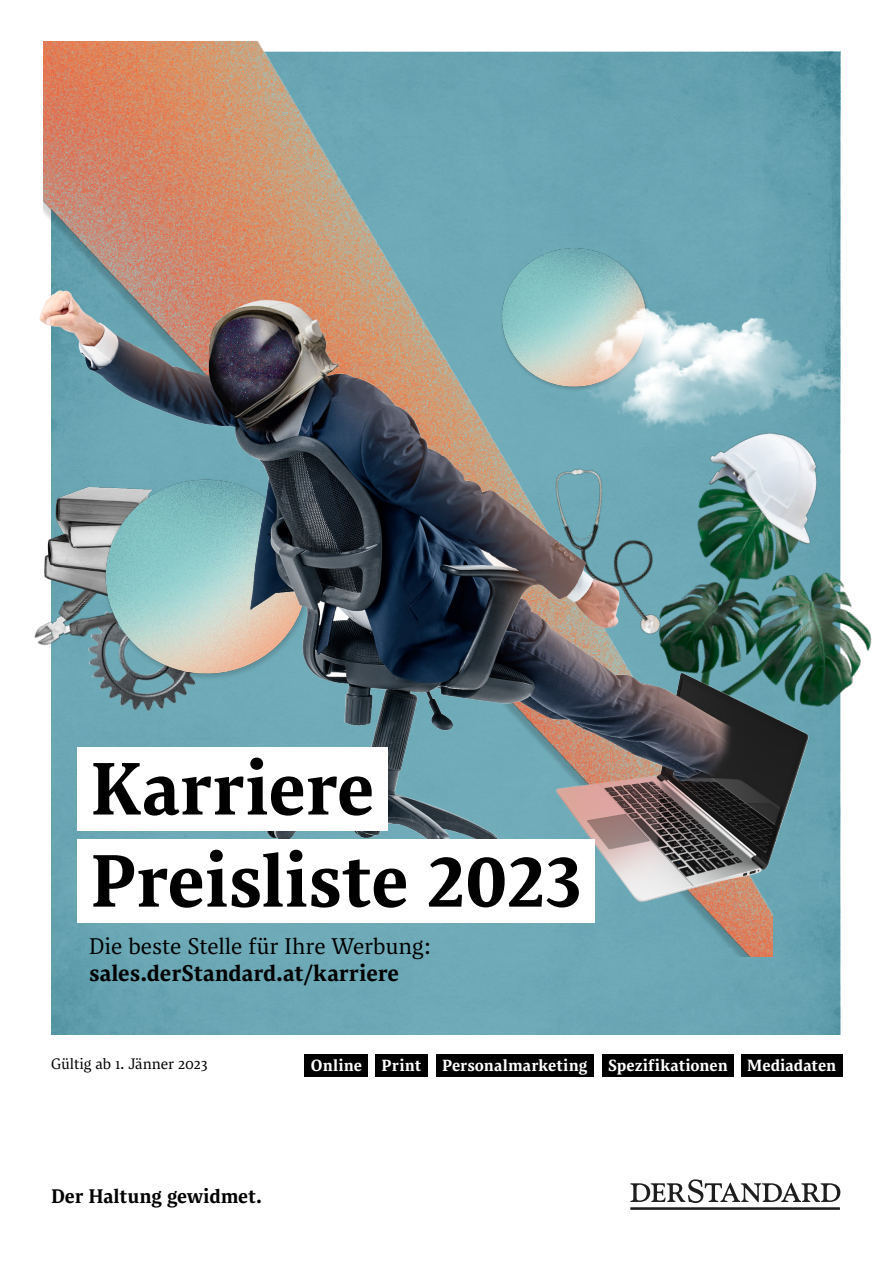
<style>
.page{position:relative;width:893px;height:1263px;background:#fff}
.page>*{position:absolute;margin:0;border:0;box-sizing:border-box;transform-origin:0 0}
.STD_2020_HL_BALKEN{font:600 73.5px "ST Matilda Text";letter-spacing:-.005em;color:#000}
.t1{font:22.5px "ST Matilda Text";letter-spacing:-.005em;color:#000}
.t2{font:600 22.5px "ST Matilda Text";color:#000}
.t3{font:600 19.5px "ST Matilda Text";letter-spacing:-.005em;color:#000}
.SHL_Balken_Concord_s{font:600 16.05px "ST Matilda Text";letter-spacing:.005em;color:#fff}
.t4{font:15px "ST Matilda Text";letter-spacing:-.005em;color:#000}
</style>
<div class="page">
<div style="left:305px;top:1054px;width:63px;height:23px;background:#000"></div>
<div style="left:375px;top:1054px;width:52px;height:23px;background:#000"></div>
<div style="left:602px;top:1054px;width:132px;height:23px;background:#000"></div>
<div style="left:436px;top:1054px;width:158px;height:23px;background:#000"></div>
<div style="left:741px;top:1054px;width:101px;height:23px;background:#000"></div>
<svg style="left:630px;top:1179px;width:210px;height:31px"></svg>
<img style="left:52px;top:52px;width:788px;height:982px">
<img style="left:43px;top:41px;width:729px;height:915px">
<img style="left:34px;top:233px;width:838px;height:708px">
<div style="left:77px;top:747px;width:310px;height:84px;background:#fff"></div>
<div style="left:77px;top:839px;width:518px;height:84px;background:#fff"></div>
<p class="STD_2020_HL_BALKEN" style="left:90px;top:738px;width:286px">Karriere</p>
<p class="STD_2020_HL_BALKEN" style="left:90px;top:830px;width:493px">Preisliste 2023</p>
<p class="t1" style="left:89px;top:931px;width:344px">Die beste Stelle für Ihre Werbung:</p>
<p class="t2" style="left:89px;top:957px;width:311px">sales.derStandard.at/karriere</p>
<p class="t4" style="left:51px;top:1053px;width:158px">Gültig ab 1. Jänner 2023</p>
<p class="SHL_Balken_Concord_s" style="left:311px;top:1055px;width:52px">Online</p>
<p class="SHL_Balken_Concord_s" style="left:382px;top:1055px;width:41px">Print</p>
<p class="SHL_Balken_Concord_s" style="left:442px;top:1055px;width:147px">Personalmarketing</p>
<p class="SHL_Balken_Concord_s" style="left:608px;top:1055px;width:121px">Spezifikationen</p>
<p class="SHL_Balken_Concord_s" style="left:747px;top:1055px;width:90px">Mediadaten</p>
<p class="t3" style="left:51px;top:1183px;width:212px">Der Haltung gewidmet.</p>
</div>
